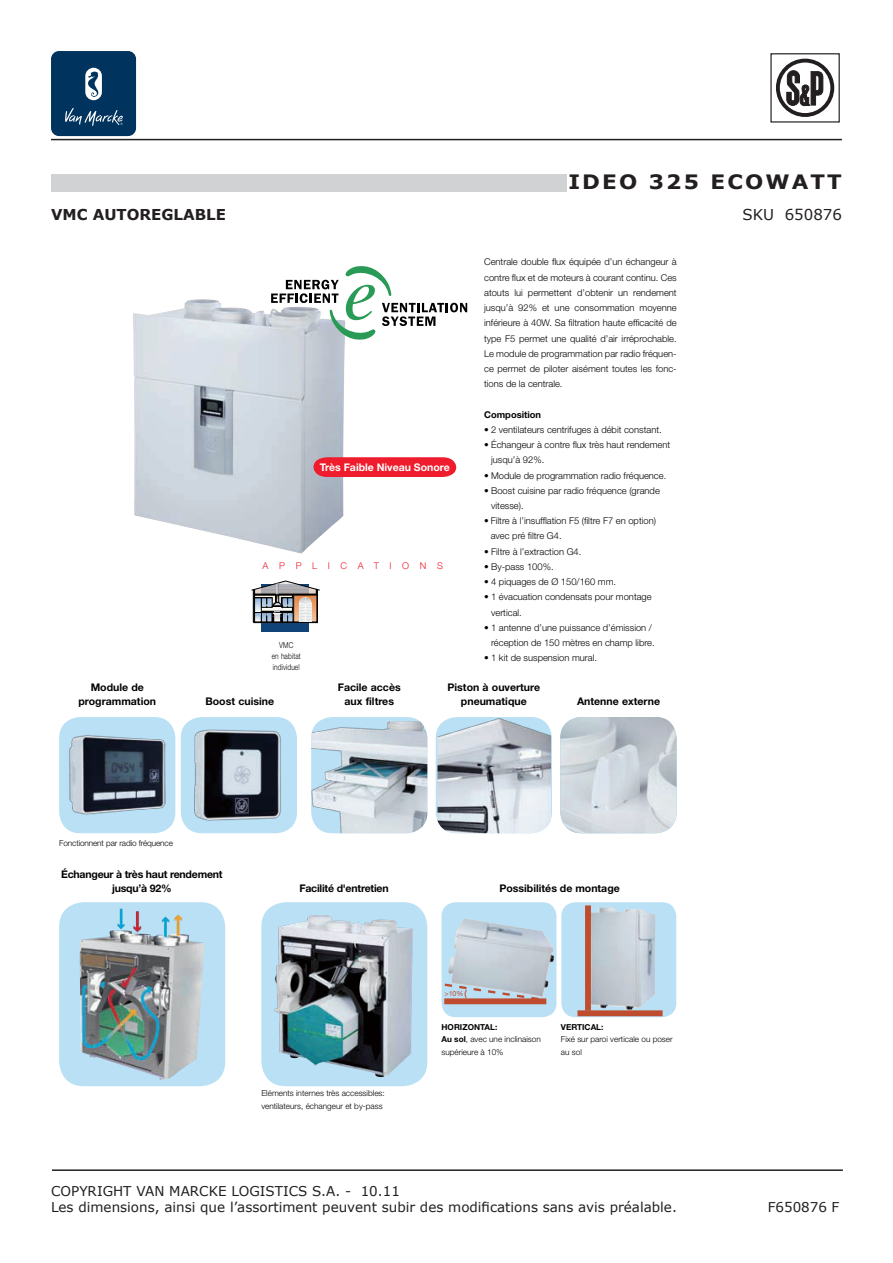
<style>
.page{position:relative;width:893px;height:1263px;background:#fff}
.page>*{position:absolute;margin:0;border:0;box-sizing:border-box;transform-origin:0 0}
.Alineastijl_3{font:700 19.8px "Verdana";letter-spacing:.1em;color:#231f20;scale:1.08 1}
.t1{font:700 15px "Verdana";color:#231f20}
.t2{font:15px "Verdana";color:#231f20}
.Alineastijl_1{font:13.5px "Verdana";color:#231f20}
.t3{font:900 12.9px "Helvetica Neue LT Std";color:#030100}
.t4{font:700 10.5px/14.1px "Helvetica Neue LT Std";color:#030100;text-align:center}
.t5{font:700 10.5px/14.1px "Helvetica Neue LT Std";letter-spacing:-.02em;color:#030100;text-align:center}
.t6{font:700 10.5px "Helvetica Neue LT Std";color:#fff}
.t7{font:300 9.3px/15.1px "Helvetica Neue LT Std";color:#030100}
.t8{font:300 9.3px "Helvetica Neue LT Std";letter-spacing:1.135em;color:#ee1c2c}
.t9{font:700 9.3px "Helvetica Neue LT Std";color:#030100}
.t10{font:300 8.25px/12.9px "Helvetica Neue LT Std";color:#030100}
.t11{font:300 8.25px/10.5px "Helvetica Neue LT Std";color:#030100;text-align:center;scale:.8 1}
.t12{font:7.05px "Helvetica Neue";color:#be4c2e}
.s1{font-weight:700}
</style>
<div class="page">
<hr style="left:51px;top:139px;width:791px;height:1px;background:#231f20">
<div style="left:51px;top:174px;width:608px;height:17px;background:#d1d2d4"></div>
<div style="left:51px;top:51px;width:85px;height:85px;background:#00345e;border-radius:8px"></div>
<svg style="left:85px;top:68px;width:17px;height:32px"></svg>
<svg style="left:65px;top:108px;width:58px;height:18px"></svg>
<hr style="left:52px;top:1169px;width:791px;height:2px;background:#231f20">
<div style="left:567px;top:162px;width:276px;height:42px;background:#fff"></div>
<img style="left:133px;top:299px;width:212px;height:254px">
<svg style="left:271px;top:266px;width:196px;height:74px"></svg>
<div style="left:261px;top:584px;width:48px;height:48px;background:#104377"></div>
<svg style="left:251px;top:581px;width:69px;height:42px;background:#9d9999"></svg>
<div style="left:311px;top:717px;width:116px;height:116px;background:#bae0f5;border-radius:21px"></div>
<img style="left:311px;top:721px;width:116px;height:112px">
<img style="left:437px;top:717px;width:114px;height:116px">
<img style="left:560px;top:717px;width:116px;height:116px">
<div style="left:59px;top:717px;width:116px;height:116px;background:#bae0f5;border-radius:21px"></div>
<img style="left:69px;top:735px;width:96px;height:79px">
<div style="left:181px;top:717px;width:116px;height:116px;background:#bae0f5;border-radius:21px"></div>
<img style="left:195px;top:729px;width:86px;height:92px">
<div style="left:59px;top:902px;width:166px;height:184px;background:#bae0f5;border-radius:25px"></div>
<img style="left:80px;top:909px;width:125px;height:171px">
<div style="left:442px;top:902px;width:114px;height:115px;background:#bae0f5;border-radius:14px"></div>
<img style="left:448px;top:918px;width:106px;height:79px">
<div style="left:444px;top:998px;width:102px;height:6px;background:#be4c2e"></div>
<svg style="left:444px;top:982px;width:97px;height:20px"></svg>
<div style="left:561px;top:902px;width:115px;height:115px;background:#bae0f5;border-radius:14px"></div>
<img style="left:591px;top:907px;width:64px;height:103px">
<div style="left:585px;top:905px;width:6px;height:105px;background:#be4c2e"></div>
<div style="left:577px;top:1010px;width:86px;height:6px;background:#be4c2e"></div>
<svg style="left:261px;top:902px;width:166px;height:184px;background:#8fa8b4"></svg>
<img style="left:276px;top:915px;width:42px;height:51px">
<svg style="left:313px;top:457px;width:143px;height:20px;background:#ec2635"></svg>
<div style="left:776px;top:59px;width:58px;height:58px;border:4px solid #231f20;border-radius:50%"></div>
<div style="left:770px;top:53px;width:70px;height:70px;border:1px solid #231f20"></div>
<svg style="left:787px;top:71px;width:36px;height:35px"></svg>
<div style="left:51px;top:244px;width:228px;height:38px;background:#fff"></div>
<p class="t3" style="left:59px;top:204px;width:282px">VMC DOUBLE FLUX HAUT RENDEMENT A</p>
<p class="t1" style="left:51px;top:205px;width:177px">VMC AUTOREGLABLE</p>
<p class="t6" style="left:320px;top:461px;width:132px">Très Faible Niveau Sonore</p>
<p class="t8" style="left:263px;top:560px;width:182px">APPLICATIONS</p>
<p class="t11" style="left:272px;top:640px;width:38px">VMC<br>en habitat individuel</p>
<p class="Alineastijl_3" style="left:568px;top:169px;width:255px">IDEO 325 ECOWATT</p>
<p class="t2" style="left:743px;top:205px;width:101px">SKU 650876</p>
<p class="t7" style="left:484px;top:254px;width:194px;text-align:justify">Centrale double flux équipée d’un échangeur à contre flux et de moteurs à courant continu. Ces atouts lui permettent d’obtenir un rendement jusqu’à 92% et une consommation moyenne inférieure à 40W. Sa filtration haute efficacité de type F5 permet une qualité d’air irréprochable.<br>Le module de programmation par radio fréquen&shy;ce permet de piloter aisément toutes les fonc&shy;tions de la centrale.</p>
<p class="t9" style="left:484px;top:409px;width:59px">Composition</p>
<p class="t7" style="left:484px;top:422px;width:179px">• 2 ventilateurs centrifuges à débit constant.</p>
<p class="t7" style="left:491px;top:437px;width:181px;text-indent:-7px">• Échangeur à contre flux très haut rendement jusqu’à 92%.</p>
<p class="t7" style="left:484px;top:467px;width:184px">• Module de programmation radio fréquence.</p>
<p class="t7" style="left:491px;top:483px;width:170px;text-indent:-7px">• Boost cuisine par radio fréquence (grande vitesse).</p>
<p class="t7" style="left:491px;top:513px;width:167px;text-indent:-7px">• Filtre à l’insufflation F5 (filtre F7 en option) avec pré filtre G4.</p>
<p class="t7" style="left:484px;top:544px;width:99px">• Filtre à l’extraction G4.</p>
<p class="t7" style="left:484px;top:559px;width:71px">• By-pass 100%.</p>
<p class="t7" style="left:484px;top:574px;width:133px">• 4 piquages de Ø 150/160 mm.</p>
<p class="t7" style="left:491px;top:589px;width:162px;text-indent:-7px">• 1 évacuation condensats pour montage vertical.</p>
<p class="t7" style="left:484px;top:620px;width:172px;text-align:right">• 1 antenne d’une puissance d’émission / réception de 150 mètres en champ libre.</p>
<p class="t7" style="left:484px;top:650px;width:114px">• 1 kit de suspension mural.</p>
<p class="t4" style="left:78px;top:680px;width:79px">Module de programmation</p>
<p class="t4" style="left:205px;top:694px;width:70px">Boost cuisine</p>
<p class="t4" style="left:338px;top:680px;width:64px">Facile accès aux filtres</p>
<p class="t4" style="left:448px;top:680px;width:94px">Piston à ouverture pneumatique</p>
<p class="t4" style="left:577px;top:694px;width:85px">Antenne externe</p>
<p class="t10" style="left:59px;top:836px;width:115px">Fonctionnent par radio fréquence</p>
<p class="t5" style="left:61px;top:867px;width:163px">Échangeur à très haut rendement jusqu’à 92%</p>
<p class="t5" style="left:299px;top:881px;width:91px">Facilité d'entretien</p>
<p class="t4" style="left:499px;top:881px;width:122px">Possibilités de montage</p>
<p class="t12" style="left:444px;top:989px;width:21px">&gt;10%</p>
<p class="t10" style="left:442px;top:1020px;width:101px"><span class="s1">HORIZONTAL:<br>Au sol</span>, avec une inclinaison supérieure à 10%</p>
<p class="t10" style="left:561px;top:1020px;width:113px"><span class="s1">VERTICAL:<br></span>Fixé sur paroi verticale ou poser au sol</p>
<p class="t10" style="left:261px;top:1086px;width:125px">Eléments internes très accessibles: ventilateurs, échangeur et by-pass</p>
<p class="Alineastijl_1" style="left:51px;top:1182px;width:350px">COPYRIGHT VAN MARCKE LOGISTICS S.A. - 10.11</p>
<p class="Alineastijl_1" style="left:51px;top:1198px;width:627px">Les dimensions, ainsi que l’assortiment peuvent subir des modifications sans avis préalable.</p>
<p class="Alineastijl_1" style="left:768px;top:1198px;width:73px">F650876 F</p>
</div>
